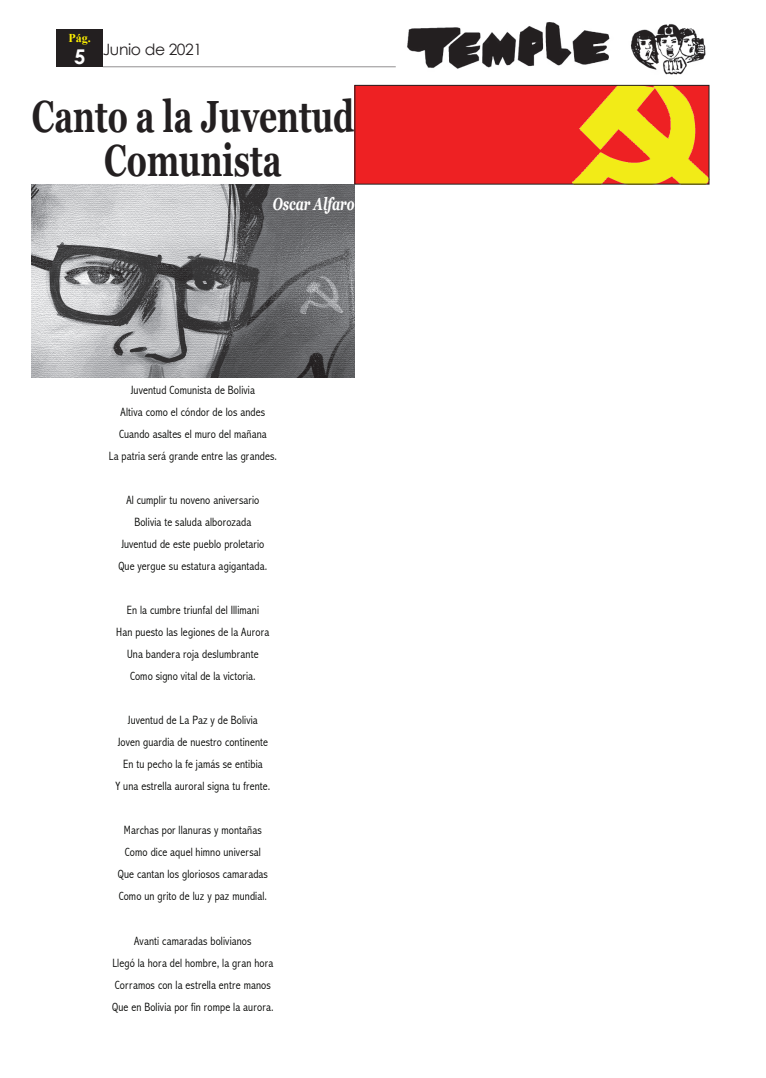
<style>
.page{position:relative;width:766px;height:1078px;background:#fff}
.page>*{position:absolute;margin:0;border:0;box-sizing:border-box;transform-origin:0 0}
.t1{font:700 45px/43.9px "Georgia";color:#231f20;text-align:center;scale:.7 1}
.t2{font:700 20.3px "Century Gothic";color:#fff}
.t3{font:italic 700 17.5px "Georgia";color:#fff;scale:.7 1}
.t4{font:15.6px "Century Gothic";letter-spacing:-.025em;color:#231f20}
.t5{font:300 condensed 12px/22px "Abadi";letter-spacing:.01em;color:#040503;text-align:center}
.t6{font:700 12px "Times New Roman";color:#fff101}
</style>
<div class="page">
<hr style="left:103px;top:66px;width:292px;height:1px;background:#231f20">
<img style="left:400px;top:22px;width:309px;height:63px">
<img style="left:31px;top:184px;width:323px;height:193px">
<div style="left:57px;top:30px;width:46px;height:37px;background:#231f20"></div>
<div style="left:355px;top:85px;width:353px;height:99px;background:#ee2123"></div>
<img style="left:572px;top:87px;width:135px;height:95px">
<div style="left:354px;top:85px;width:355px;height:99px;border:1px solid #231f20"></div>
<p class="t6" style="left:69px;top:29px;width:24px">Pág.</p>
<h2 class="t2" style="left:74px;top:41px;width:13px">5</h2>
<p class="t4" style="left:103px;top:39px;width:101px">Junio de 2021</p>
<h1 class="t1" style="left:32px;top:94px;width:462px">Canto a la Juventud<br>Comunista</h1>
<h3 class="t3" style="left:272px;top:192px;width:118px">Oscar Alfaro</h3>
<p class="t5" style="left:109px;top:379px;width:169px">Juventud Comunista de Bolivia<br>Altiva como el cóndor de los andes Cuando asaltes el muro del mañana<br>La patria será grande entre las grandes.</p>
<p class="t5" style="left:118px;top:489px;width:150px">Al cumplir tu noveno aniversario Bolivia te saluda alborozada Juventud de este pueblo proletario Que yergue su estatura agigantada.</p>
<p class="t5" style="left:116px;top:599px;width:155px">En la cumbre triunfal del Illimani<br>Han puesto las legiones de la Aurora Una bandera roja deslumbrante Como signo vital de la victoria.</p>
<p class="t5" style="left:115px;top:709px;width:156px">Juventud de La Paz y de Bolivia Joven guardia de nuestro continente En tu pecho la fe jamás se entibia<br>Y una estrella auroral signa tu frente.</p>
<p class="t5" style="left:118px;top:819px;width:152px">Marchas por llanuras y montañas Como dice aquel himno universal Que cantan los gloriosos camaradas Como un grito de luz y paz mundial.</p>
<p class="t5" style="left:112px;top:929px;width:163px">Avanti camaradas bolivianos<br>Llegó la hora del hombre, la gran hora Corramos con la estrella entre manos Que en Bolivia por fin rompe la aurora.</p>
</div>
